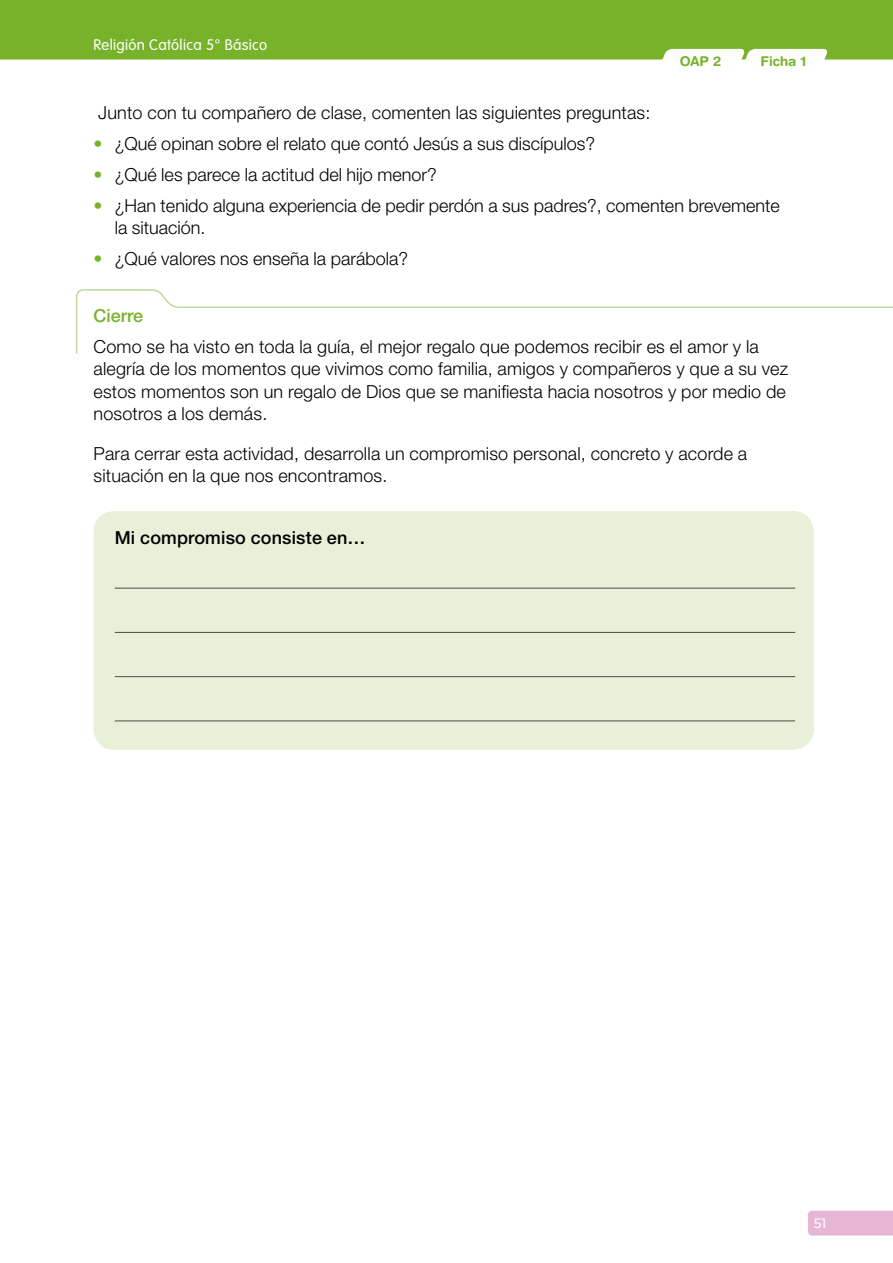
<style>
.page{position:relative;width:893px;height:1263px;background:#fff}
.page>*{position:absolute;margin:0;border:0;box-sizing:border-box;transform-origin:0 0}
.t1{font:300 18px/22.5px "Helvetica Neue LT Std";letter-spacing:.01em;color:#000}
.t2{font:500 18px "Helvetica Neue LT Std";letter-spacing:.01em;color:#000}
.t3{font:500 18px "Helvetica Neue LT Std";color:#78b22b}
.t4{font:15px "VAG Rounded Cons Light";letter-spacing:.02em;color:#fff}
.t5{font:700 13.5px "Helvetica Rounded LT Std";color:#78b22b}
.t6{font:500 13.5px "Montserrat";color:#fff}
.s1{color:#78b22b}
</style>
<div class="page">
<div style="left:808px;top:1211px;width:85px;height:24px;background:#e8b6d5"></div>
<div style="left:0;top:0;width:893px;height:60px;background:#78b22b"></div>
<svg style="left:649px;top:49px;width:180px;height:11px"></svg>
<div style="left:94px;top:511px;width:720px;height:239px;background:#e8f0d9;border-radius:21px"></div>
<hr style="left:115px;top:588px;width:680px;height:1px;background:#4a4a49">
<hr style="left:115px;top:632px;width:680px;height:1px;background:#4a4a49">
<hr style="left:115px;top:676px;width:680px;height:1px;background:#4a4a49">
<hr style="left:115px;top:721px;width:680px;height:1px;background:#4a4a49">
<svg style="left:75px;top:289px;width:818px;height:65px"></svg>
<p class="t4" style="left:94px;top:36px;width:175px">Religión Católica 5° Básico</p>
<p class="t5" style="left:680px;top:53px;width:43px">OAP 2</p>
<p class="t5" style="left:760px;top:53px;width:47px">Ficha 1</p>
<p class="t1" style="left:98px;top:101px;width:554px">Junto con tu compañero de clase, comenten las siguientes preguntas:</p>
<p class="t1" style="left:94px;top:132px;width:503px"><span class="s1">•</span> ¿Qué opinan sobre el relato que contó Jesús a sus discípulos?</p>
<p class="t1" style="left:94px;top:163px;width:345px"><span class="s1">•</span> ¿Qué les parece la actitud del hijo menor?</p>
<p class="t1" style="left:115px;top:194px;width:667px;text-indent:-21px"><span class="s1">•</span> ¿Han tenido alguna experiencia de pedir perdón a sus padres?, comenten brevemente la situación.</p>
<p class="t1" style="left:94px;top:247px;width:316px"><span class="s1">•</span> ¿Qué valores nos enseña la parábola?</p>
<p class="t3" style="left:94px;top:305px;width:51px">Cierre</p>
<p class="t1" style="left:94px;top:335px;width:696px">Como se ha visto en toda la guía, el mejor regalo que podemos recibir es el amor y la alegría de los momentos que vivimos como familia, amigos y compañeros y que a su vez estos momentos son un regalo de Dios que se manifiesta hacia nosotros y por medio de nosotros a los demás.</p>
<p class="t1" style="left:94px;top:442px;width:655px">Para cerrar esta actividad, desarrolla un compromiso personal, concreto y acorde a situación en la que nos encontramos.</p>
<p class="t2" style="left:115px;top:527px;width:252px">Mi compromiso consiste en…</p>
<p class="t6" style="left:814px;top:1213px;width:14px">51</p>
</div>
